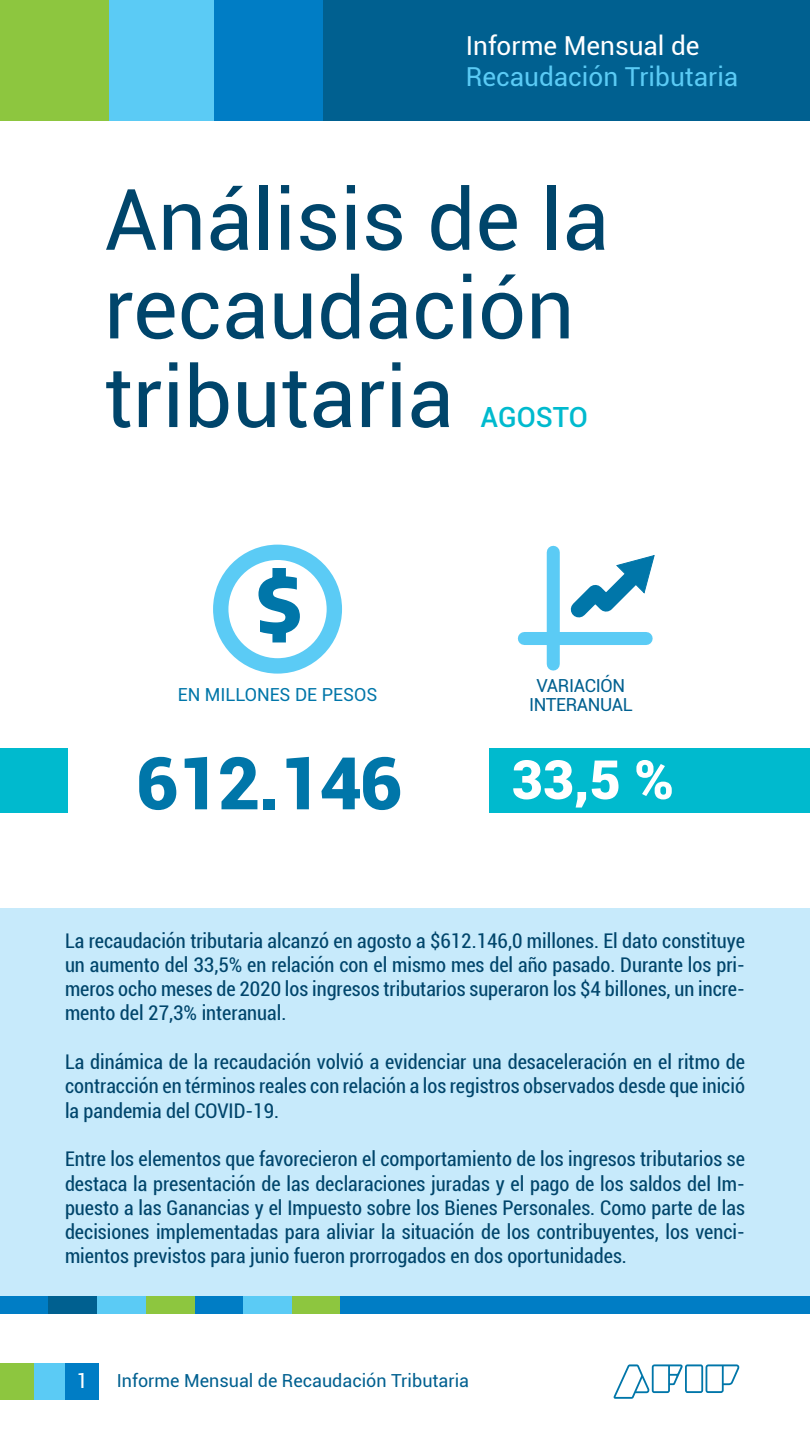
<style>
.page{position:relative;width:810px;height:1440px;background:#fff}
.page>*{position:absolute;margin:0;border:0;box-sizing:border-box;transform-origin:0 0}
.t1{font:84.97px/88.7px "Roboto";color:#00456b}
.t2{font:800 75.97px "Encode Sans";color:#0076a9}
.t3{font:900 72.75px "Roboto";letter-spacing:-.02em;color:#0076a9}
.t4{font:900 54px "Roboto";color:#fff}
.t5{font:500 27.83px "Roboto";color:#00bace}
.t6{font:26.17px "Roboto";color:#5bcbf5}
.t7{font:26.17px "Roboto";color:#fff}
.t8{font:condensed 20.55px "Roboto";color:#fff}
.t9{font:condensed 20.25px/24.3px "Roboto";color:#00456b;text-align:justify}
.t10{font:18px "Roboto";color:#006090}
.t11{font:18px/18.5px "Roboto";letter-spacing:-.02em;color:#006090;text-align:center}
.t12{font:18px "Roboto";color:#0076a9}
</style>
<div class="page">
<div style="left:317px;top:0;width:493px;height:120px;background:#006090"></div>
<div style="left:106px;top:0;width:108px;height:120px;background:#5bcbf5"></div>
<div style="left:214px;top:0;width:109px;height:120px;background:#007dc5"></div>
<div style="left:0;top:0;width:108px;height:120px;background:#8dc63f"></div>
<div style="left:0;top:909px;width:810px;height:396px;background:#c7eafb"></div>
<div style="left:490px;top:749px;width:320px;height:64px;background:#00bace"></div>
<div style="left:0;top:749px;width:68px;height:64px;background:#00bace"></div>
<div style="left:292px;top:1296px;width:49px;height:17px;background:#8dc63f"></div>
<div style="left:243px;top:1296px;width:49px;height:17px;background:#5bcbf5"></div>
<div style="left:195px;top:1296px;width:48px;height:17px;background:#007dc5"></div>
<div style="left:0;top:1296px;width:49px;height:17px;background:#007dc5"></div>
<div style="left:146px;top:1296px;width:49px;height:17px;background:#8dc63f"></div>
<div style="left:97px;top:1296px;width:49px;height:17px;background:#5bcbf5"></div>
<div style="left:49px;top:1296px;width:48px;height:17px;background:#006090"></div>
<div style="left:340px;top:1296px;width:470px;height:17px;background:#007dc5"></div>
<div style="left:33px;top:1363px;width:33px;height:37px;background:#5bcbf5"></div>
<div style="left:66px;top:1363px;width:33px;height:37px;background:#007dc5"></div>
<div style="left:0;top:1363px;width:33px;height:37px;background:#8dc63f"></div>
<svg style="left:614px;top:1364px;width:125px;height:35px"></svg>
<div style="left:213px;top:545px;width:129px;height:129px;border:15px solid #5bcbf5;border-radius:50%"></div>
<svg style="left:570px;top:555px;width:85px;height:63px"></svg>
<div style="left:547px;top:552px;width:13px;height:112px;background:#5bcbf5"></div>
<div style="left:524px;top:632px;width:122px;height:13px;background:#5bcbf5"></div>
<p class="t7" style="left:466px;top:27px;width:235px">Informe Mensual de</p>
<p class="t6" style="left:466px;top:58px;width:274px">Recaudación Tributaria</p>
<h1 class="t1" style="left:104px;top:172px;width:506px">Análisis de la recaudación tributaria</h1>
<h3 class="t5" style="left:481px;top:397px;width:109px">AGOSTO</h3>
<h2 class="t2" style="left:257px;top:553px;width:47px">$</h2>
<p class="t12" style="left:178px;top:682px;width:201px">EN MILLONES DE PESOS</p>
<p class="t11" style="left:529px;top:676px;width:105px">VARIACIÓN<br>INTERANUAL</p>
<h3 class="t3" style="left:137px;top:732px;width:267px">612.146</h3>
<h3 class="t4" style="left:511px;top:741px;width:164px">33,5 %</h3>
<p class="t9" style="left:65px;top:928px;width:681px">La recaudación tributaria alcanzó en agosto a $612.146,0 millones. El dato constituye un aumento del 33,5% en relación con el mismo mes del año pasado. Durante los pri&shy;meros ocho meses de 2020 los ingresos tributarios superaron los $4 billones, un incre&shy;mento del 27,3% interanual.</p>
<p class="t9" style="left:65px;top:1049px;width:682px">La dinámica de la recaudación volvió a evidenciar una desaceleración en el ritmo de contracción en términos reales con relación a los registros observados desde que inició la pandemia del COVID-19.</p>
<p class="t9" style="left:65px;top:1146px;width:682px">Entre los elementos que favorecieron el comportamiento de los ingresos tributarios se destaca la presentación de las declaraciones juradas y el pago de los saldos del Im&shy;puesto a las Ganancias y el Impuesto sobre los Bienes Personales. Como parte de las decisiones implementadas para aliviar la situación de los contribuyentes, los venci&shy;mientos previstos para junio fueron prorrogados en dos oportunidades.</p>
<p class="t8" style="left:77px;top:1366px;width:12px">1</p>
<p class="t10" style="left:117px;top:1368px;width:354px">Informe Mensual de Recaudación Tributaria</p>
</div>
